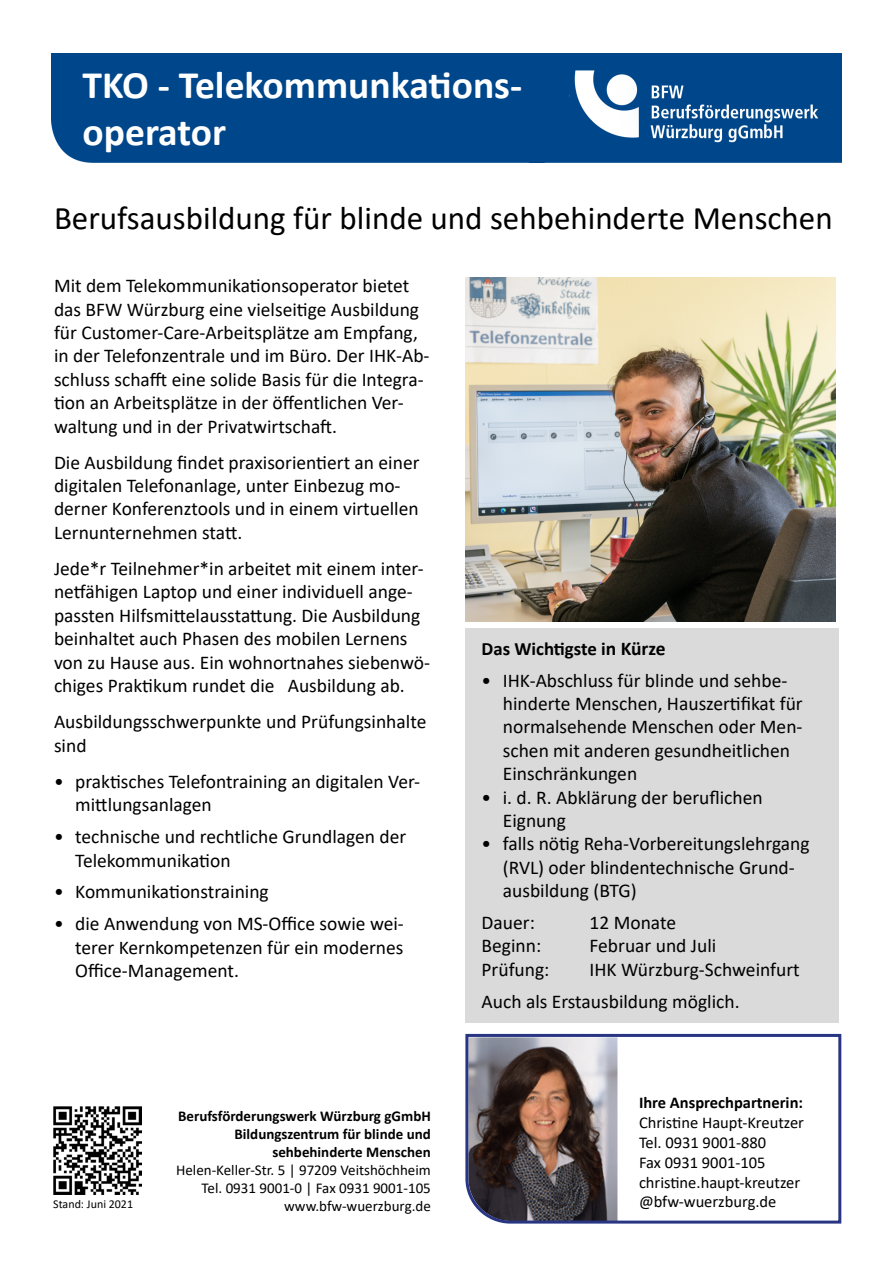
<style>
.page{position:relative;width:893px;height:1263px;background:#fff}
.page>*{position:absolute;margin:0;border:0;box-sizing:border-box;transform-origin:0 0}
.t1{font:700 39px "Calibri";color:#fff}
.t2{font:33px "Calibri";color:#000}
.t3{font:19.5px/23.4px "Calibri";color:#000}
.t4{font:700 18.75px "Calibri";color:#000}
.t5{font:16.5px "Calibri";color:#000}
.t6{font:700 16.5px "Calibri";color:#000}
.t7{font:15px "Calibri";color:#000}
.t8{font:700 15px "Calibri";color:#000}
.t9{font:12px "Calibri";color:#000}
.s1{font-size:19.5px}
</style>
<div class="page">
<div style="left:465px;top:628px;width:374px;height:395px;background:#dadada"></div>
<img style="left:465px;top:277px;width:370px;height:344px">
<img style="left:51px;top:54px;width:791px;height:108px">
<img style="left:53px;top:1107px;width:88px;height:88px">
<svg style="left:465px;top:1033px;width:377px;height:191px"></svg>
<h1 class="t1" style="left:82px;top:57px;width:441px">TKO - Telekommunkations-</h1>
<h1 class="t1" style="left:82px;top:104px;width:145px">operator</h1>
<p class="t2" style="left:54px;top:195px;width:780px">Berufsausbildung für blinde und sehbehinderte Menschen</p>
<p class="t3" style="left:54px;top:273px;width:377px">Mit dem Telekommunikationsoperator bietet das BFW Würzburg eine vielseitige Ausbildung für Customer-Care-Arbeitsplätze am Empfang, in der Telefonzentrale und im Büro. Der IHK-Ab&shy;schluss schafft eine solide Basis für die Integra&shy;tion an Arbeitsplätze in der öffentlichen Ver&shy;waltung und in der Privatwirtschaft.</p>
<p class="t3" style="left:54px;top:450px;width:367px">Die Ausbildung findet praxisorientiert an einer digitalen Telefonanlage, unter Einbezug mo&shy;derner Konferenztools und in einem virtuellen Lernunternehmen statt.</p>
<p class="t3" style="left:54px;top:556px;width:378px">Jede*r Teilnehmer*in arbeitet mit einem inter&shy;netfähigen Laptop und einer individuell ange&shy;passten Hilfsmittelausstattung. Die Ausbildung beinhaltet auch Phasen des mobilen Lernens von zu Hause aus. Ein wohnortnahes siebenwö&shy;chiges Praktikum rundet die Ausbildung ab.</p>
<p class="t3" style="left:54px;top:709px;width:374px">Ausbildungsschwerpunkte und Prüfungsinhalte sind</p>
<p class="t3" style="left:75px;top:769px;width:346px;text-indent:-21px">• praktisches Telefontraining an digitalen Ver&shy;mittlungsanlagen</p>
<p class="t3" style="left:75px;top:824px;width:333px;text-indent:-21px">• technische und rechtliche Grundlagen der<br>Telekommunikation</p>
<p class="t3" style="left:54px;top:880px;width:216px">• Kommunikationstraining</p>
<p class="t3" style="left:75px;top:912px;width:330px;text-align:justify;text-indent:-21px">• die Anwendung von MS-Office sowie wei&shy;terer Kernkompetenzen für ein modernes Office-Management.</p>
<p class="t8" style="left:178px;top:1105px;width:254px">Berufsförderungswerk Würzburg gGmbH</p>
<p class="t8" style="left:234px;top:1123px;width:198px">Bildungszentrum für blinde und</p>
<p class="t8" style="left:272px;top:1141px;width:160px">sehbehinderte Menschen</p>
<p class="t7" style="left:176px;top:1159px;width:256px">Helen-Keller-Str. 5 | 97209 Veitshöchheim</p>
<p class="t7" style="left:202px;top:1177px;width:231px">Tel. 0931 9001-0 | Fax 0931 9001-105</p>
<p class="t9" style="left:53px;top:1196px;width:81px">Stand: Juni 2021</p>
<p class="t7" style="left:284px;top:1195px;width:148px">www.bfw-wuerzburg.de</p>
<h2 class="t4" style="left:482px;top:635px;width:186px">Das Wichtigste i<span class="s1">n Kürze</span></h2>
<p class="t3" style="left:503px;top:668px;width:301px;text-indent:-21px">• IHK-Abschluss für blinde und sehbe&shy;hinderte Menschen, Hauszertifikat für normalsehende Menschen oder Men&shy;schen mit anderen gesundheitlichen Einschränkungen</p>
<p class="t3" style="left:503px;top:785px;width:261px;text-indent:-21px">• i. d. R. Abklärung der beruflichen<br>Eignung</p>
<p class="t3" style="left:503px;top:832px;width:308px;text-indent:-21px">• falls nötig Reha-Vorbereitungslehrgang (RVL) oder blindentechnische Grund&shy;ausbildung (BTG)</p>
<p class="t3" style="left:482px;top:910px;width:55px">Dauer:</p>
<p class="t3" style="left:590px;top:910px;width:88px">12 Monate</p>
<p class="t3" style="left:482px;top:934px;width:61px">Beginn:</p>
<p class="t3" style="left:590px;top:934px;width:128px">Februar und Juli</p>
<p class="t3" style="left:482px;top:957px;width:69px">Prüfung:</p>
<p class="t3" style="left:590px;top:957px;width:212px">IHK Würzburg-Schweinfurt</p>
<p class="t3" style="left:482px;top:989px;width:260px">Auch als Erstausbildung möglich.</p>
<h2 class="t6" style="left:639px;top:1091px;width:166px">Ihre Ansprechpartnerin:</h2>
<p class="t5" style="left:639px;top:1111px;width:166px">Christine Haupt-Kreutzer</p>
<p class="t5" style="left:639px;top:1131px;width:129px">Tel. 0931 9001-880</p>
<p class="t5" style="left:639px;top:1151px;width:128px">Fax 0931 9001-105</p>
<p class="t5" style="left:639px;top:1171px;width:163px">christine.haupt-kreutzer</p>
<p class="t5" style="left:639px;top:1190px;width:139px">@bfw-wuerzburg.de</p>
</div>
